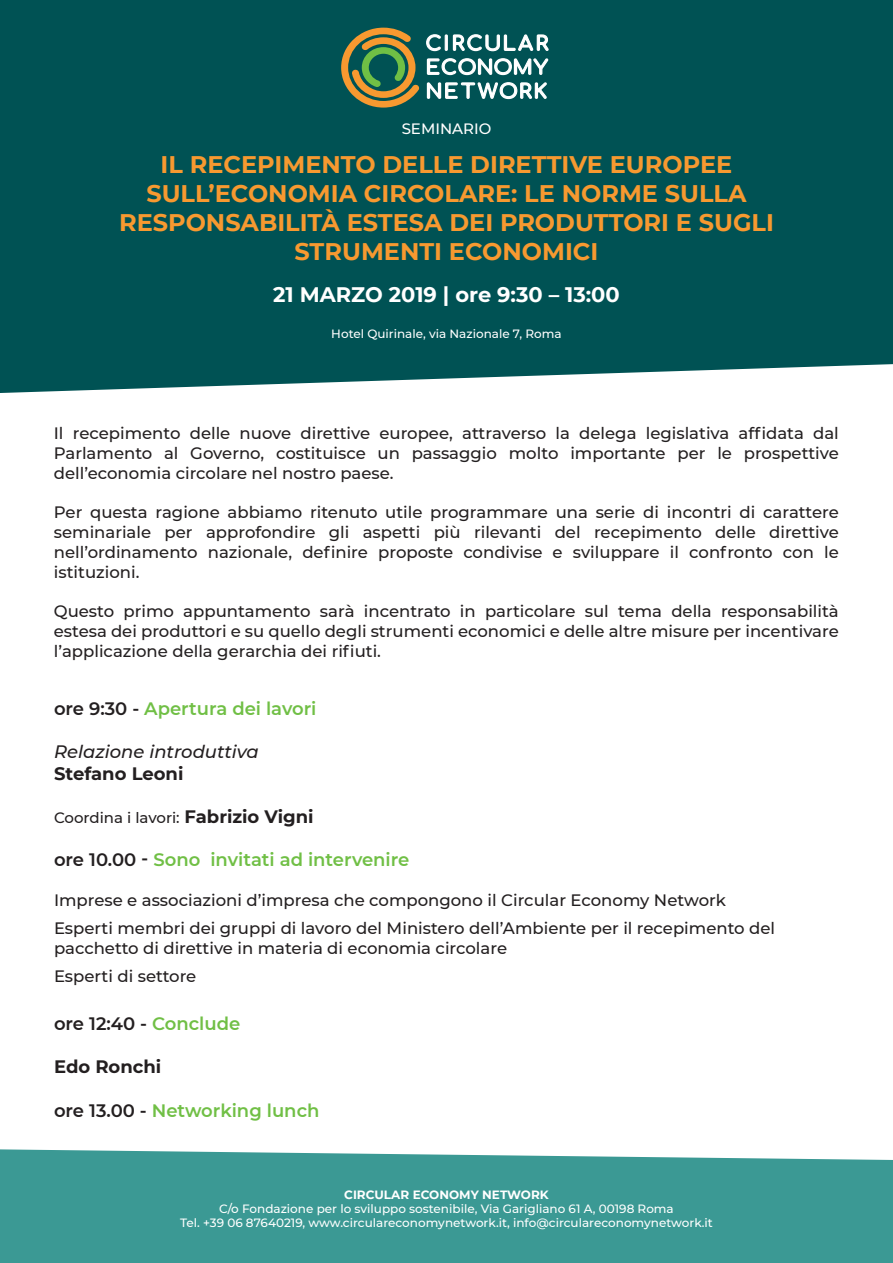
<style>
.page{position:relative;width:893px;height:1263px;background:#fff}
.page>*{position:absolute;margin:0;border:0;box-sizing:border-box;transform-origin:0 0}
.t1{font:700 24px/28.8px "Montserrat";color:#f79930;text-align:center}
.t2{font:700 21px "Montserrat";color:#fff}
.t3{font:600 18px "Montserrat";color:#70bf45}
.t4{font:italic 500 18px "Montserrat";color:#231f20}
.t5{font:700 18px "Montserrat";color:#231f20}
.t6{font:600 18px "Montserrat";color:#231f20}
.t7{font:500 16.5px/19.8px "Montserrat";color:#231f20;text-align:justify}
.t8{font:500 15px "Montserrat";color:#231f20}
.t9{font:500 15px "Montserrat";color:#fff}
.t10{font:500 12px "Montserrat";color:#fff}
.t11{font:700 12px "Montserrat";color:#fff}
.s1{color:#231f20}
.s2{font-weight:700;font-size:18px}
.s3{color:#70bf45}
</style>
<div class="page">
<div style="left:0;top:0;width:893px;height:393px;background:#005254"></div>
<div style="left:0;top:1149px;width:893px;height:114px;background:#3b9994"></div>
<svg style="left:341px;top:28px;width:209px;height:80px;background:#4f7b6a"></svg>
<p class="t9" style="left:402px;top:118px;width:91px">SEMINARIO</p>
<p class="t1" style="left:119px;top:149px;width:656px">IL RECEPIMENTO DELLE DIRETTIVE EUROPEE SULL’ECONOMIA CIRCOLARE: LE NORME SULLA RESPONSABILITÀ ESTESA DEI PRODUTTORI E SUGLI STRUMENTI ECONOMICI</p>
<p class="t2" style="left:273px;top:279px;width:348px">21 MARZO 2019 | ore 9:30 – 13:00</p>
<p class="t10" style="left:331px;top:325px;width:232px">Hotel Quirinale, via Nazionale 7, Roma</p>
<p class="t7" style="left:54px;top:423px;width:786px">Il recepimento delle nuove direttive europee, attraverso la delega legislativa affidata dal Parlamento al Governo, costituisce un passaggio molto importante per le prospettive dell’economia circolare nel nostro paese.</p>
<p class="t7" style="left:54px;top:502px;width:786px">Per questa ragione abbiamo ritenuto utile programmare una serie di incontri di carattere seminariale per approfondire gli aspetti più rilevanti del recepimento delle direttive nell’ordinamento nazionale, definire proposte condivise e sviluppare il confronto con le istituzioni.</p>
<p class="t7" style="left:54px;top:601px;width:786px">Questo primo appuntamento sarà incentrato in particolare sul tema della responsabilità estesa dei produttori e su quello degli strumenti economici e delle altre misure per incentivare l’applicazione della gerarchia dei rifiuti.</p>
<p class="t3" style="left:54px;top:696px;width:264px"><span class="s1">ore 9:30 -</span> Apertura dei lavori</p>
<p class="t4" style="left:54px;top:739px;width:206px">Relazione introduttiva</p>
<p class="t5" style="left:54px;top:760px;width:131px">Stefano Leoni</p>
<p class="t8" style="left:54px;top:807px;width:261px">Coordina i lavori: <span class="s2">Fabrizio Vigni</span></p>
<p class="t3" style="left:54px;top:847px;width:357px"><span class="s1">ore 10.00 -</span> Sono invitati ad intervenire</p>
<p class="t7" style="left:54px;top:889px;width:673px">Imprese e associazioni d’impresa che compongono il Circular Economy Network</p>
<p class="t7" style="left:54px;top:917px;width:723px">Esperti membri dei gruppi di lavoro del Ministero dell’Ambiente per il recepimento del pacchetto di direttive in materia di economia circolare</p>
<p class="t7" style="left:54px;top:966px;width:144px">Esperti di settore</p>
<p class="t6" style="left:54px;top:1011px;width:188px">ore 12:40 - <span class="s3">Conclude</span></p>
<p class="t5" style="left:54px;top:1054px;width:109px">Edo Ronchi</p>
<p class="t3" style="left:54px;top:1097px;width:267px"><span class="s1">ore 13.00 -</span> Networking lunch</p>
<p class="t11" style="left:344px;top:1185px;width:206px">CIRCULAR ECONOMY NETWORK</p>
<p class="t10" style="left:219px;top:1200px;width:456px">C/o Fondazione per lo sviluppo sostenibile, Via Garigliano 61 A, 00198 Roma</p>
<p class="t10" style="left:180px;top:1215px;width:534px">Tel. +39 06 87640219, www.circulareconomynetwork.it, info@circulareconomynetwork.it</p>
</div>
